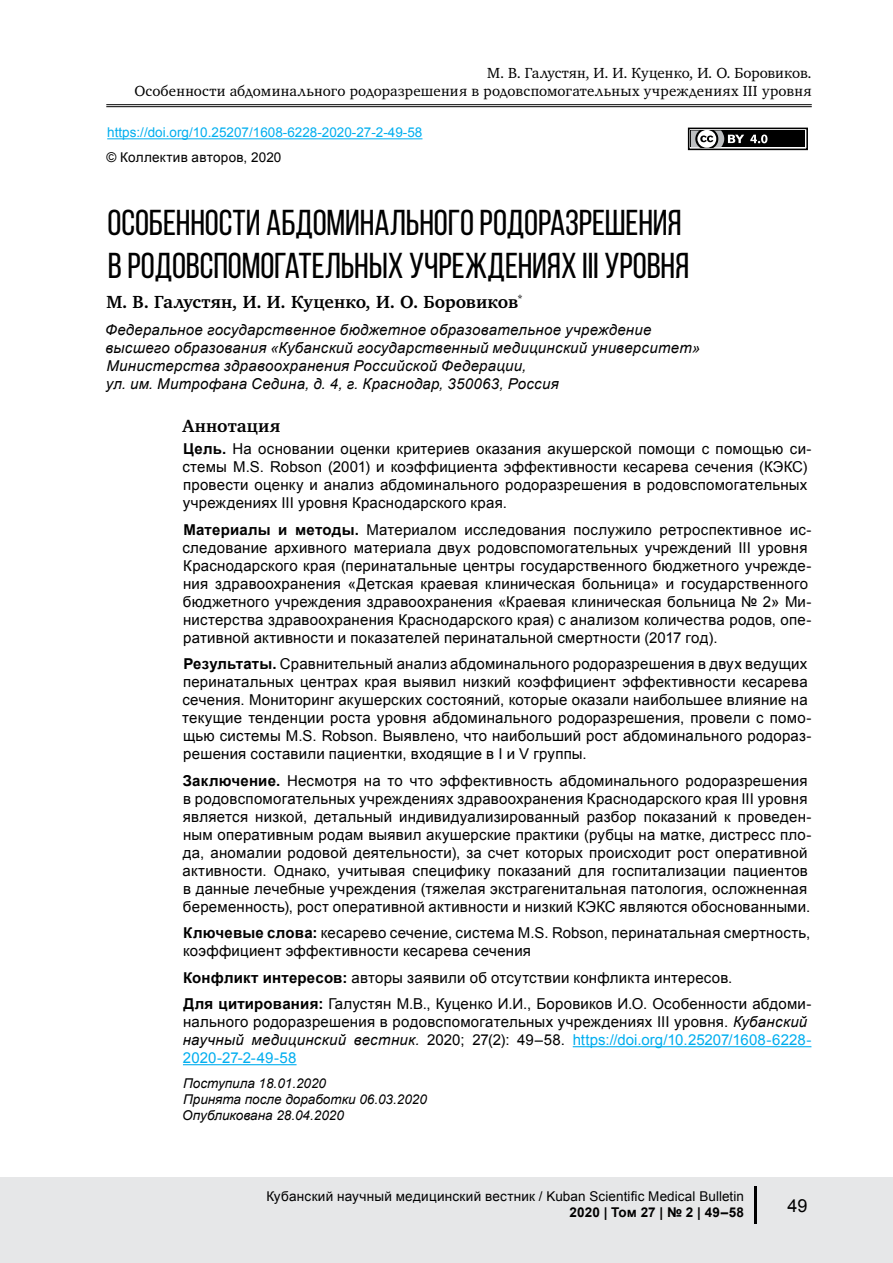
<style>
.page{position:relative;width:893px;height:1263px;background:#fff}
.page>*{position:absolute;margin:0;border:0;box-sizing:border-box;transform-origin:0 0}
.t1{font:36px/43.2px "Bebas Neue";letter-spacing:-.005em;color:#000}
.t2{font:700 18px "Khartiya";letter-spacing:-.005em;color:#000}
.t3{font:18px "Arial";color:#000}
.t4{font:15px/18px "Arial";letter-spacing:.015em;color:#000}
.t5{font:italic 15px/18px "Arial";letter-spacing:.02em;color:#000}
.t6{font:15px/18px "Khartiya";letter-spacing:.01em;color:#000;text-align:right}
.t7{font:13.5px "Arial";letter-spacing:.015em;color:#000}
.t8{font:italic 13.5px/16.2px "Arial";color:#000}
.t9{font:13.5px "Arial";color:#00aeef}
.t10{font:700 13.5px "Arial";letter-spacing:.015em;color:#000}
.s1{font-weight:700}
.s2{font-style:italic}
.s3{color:#00aeef}
</style>
<div class="page">
<hr style="left:106px;top:104px;width:706px;height:1px;background:#000">
<hr style="left:106px;top:106px;width:706px;height:1px;background:#000">
<div style="left:0;top:1178px;width:893px;height:85px;background:#e6e7e8"></div>
<hr style="left:755px;top:1186px;width:2px;height:37px;background:#000">
<hr style="left:107px;top:138px;width:315px;height:1px;background:#00aeef">
<hr style="left:573px;top:1046px;width:238px;height:1px;background:#00aeef">
<hr style="left:183px;top:1064px;width:114px;height:1px;background:#00aeef">
<div style="left:688px;top:128px;width:120px;height:22px;border:2px solid #000"></div>
<div style="left:691px;top:130px;width:114px;height:17px;background:#000"></div>
<svg style="left:691px;top:130px;width:53px;height:17px"></svg>
<svg style="left:750px;top:135px;width:17px;height:8px"></svg>
<p class="t6" style="left:134px;top:64px;width:679px">М. В. Галустян, И. И. Куценко, И. О. Боровиков.<br>Особенности абдоминального родоразрешения в родовспомогательных учреждениях III уровня</p>
<p class="t9" style="left:107px;top:124px;width:317px">https://doi.org/10.25207/1608-6228-2020-27-2-49-58</p>
<p class="t7" style="left:107px;top:149px;width:176px">© Коллектив авторов, 2020</p>
<h1 class="t1" style="left:108px;top:201px;width:583px">ОСОБЕННОСТИ АБДОМИНАЛЬНОГО РОДОРАЗРЕШЕНИЯ<br>В РОДОВСПОМОГАТЕЛЬНЫХ УЧРЕЖДЕНИЯХ III УРОВНЯ</h1>
<p class="t2" style="left:106px;top:291px;width:418px">М. В. Галустян, И. И. Куценко, И. О. Боровиков<sup>*</sup></p>
<p class="t5" style="left:105px;top:321px;width:596px">Федеральное государственное бюджетное образовательное учреждение высшего образования «Кубанский государственный медицинский университет» Министерства здравоохранения Российской Федерации,<br>ул. им. Митрофана Седина, д. 4, г. Краснодар, 350063, Россия</p>
<p class="t2" style="left:182px;top:414px;width:100px">Аннотация</p>
<p class="t4" style="left:182px;top:440px;width:631px"><span class="s1">Цель.</span> На основании оценки критериев оказания акушерской помощи с помощью си&shy;стемы M.S. Robson (2001) и коэффициента эффективности кесарева сечения (КЭКС) провести оценку и анализ абдоминального родоразрешения в родовспомогательных учреждениях III уровня Краснодарского края.</p>
<p class="t4" style="left:182px;top:520px;width:631px"><span class="s1">Материалы и методы.</span> Материалом исследования послужило ретроспективное ис&shy;следование архивного материала двух родовспомогательных учреждений III уровня Краснодарского края (перинатальные центры государственного бюджетного учрежде&shy;ния здравоохранения «Детская краевая клиническая больница» и государственного бюджетного учреждения здравоохранения «Краевая клиническая больница № 2» Ми&shy;нистерства здравоохранения Краснодарского края) с анализом количества родов, опе&shy;ративной активности и показателей перинатальной смертности (2017 год).</p>
<p class="t4" style="left:182px;top:655px;width:631px"><span class="s1">Результаты.</span> Сравнительный анализ абдоминального родоразрешения в двух ведущих перинатальных центрах края выявил низкий коэффициент эффективности кесарева сечения. Мониторинг акушерских состояний, которые оказали наибольшее влияние на текущие тенденции роста уровня абдоминального родоразрешения, провели с помо&shy;щью системы M.S. Robson. Выявлено, что наибольший рост абдоминального родораз&shy;решения составили пациентки, входящие в I и V группы.</p>
<p class="t4" style="left:183px;top:771px;width:630px"><span class="s1">Заключение.</span> Несмотря на то что эффективность абдоминального родоразрешения в родовспомогательных учреждениях здравоохранения Краснодарского края III уровня является низкой, детальный индивидуализированный разбор показаний к проведен&shy;ным оперативным родам выявил акушерские практики (рубцы на матке, дистресс пло&shy;да, аномалии родовой деятельности), за счет которых происходит рост оперативной активности. Однако, учитывая специфику показаний для госпитализации пациентов в данные лечебные учреждения (тяжелая экстрагенитальная патология, осложненная беременность), рост оперативной активности и низкий КЭКС являются обоснованными.</p>
<p class="t4" style="left:183px;top:924px;width:629px"><span class="s1">Ключевые слова:</span> кесарево сечение, система M.S. Robson, перинатальная смертность, коэффициент эффективности кесарева сечения</p>
<p class="t4" style="left:183px;top:964px;width:630px;line-height:26.5px"><span class="s1">Конфликт интересов:</span> авторы заявили об отсутствии конфликта интересов.<br><span class="s1">Для цитирования:</span> Галустян М.В., Куценко И.И., Боровиков И.О. Особенности абдоми-</p>
<p class="t4" style="left:183px;top:1013px;width:630px">нального родоразрешения в родовспомогательных учреждениях III уровня. <span class="s2">Кубанский научный медицинский вестник.</span> 2020; 27(2): 49–58. <span class="s3">https://doi.org/10.25207/1608-6228-<br>2020-27-2-49-58</span></p>
<p class="t8" style="left:182px;top:1075px;width:246px">Поступила 18.01.2020<br>Принята после доработки 06.03.2020<br>Опубликована 28.04.2020</p>
<p class="t7" style="left:266px;top:1187px;width:479px">Кубанский научный медицинский вестник / Kuban Scientific Medical Bulletin</p>
<p class="t10" style="left:569px;top:1203px;width:176px">2020 | Toм 27 | № 2 | 49–58</p>
<p class="t3" style="left:787px;top:1193px;width:22px">49</p>
</div>
